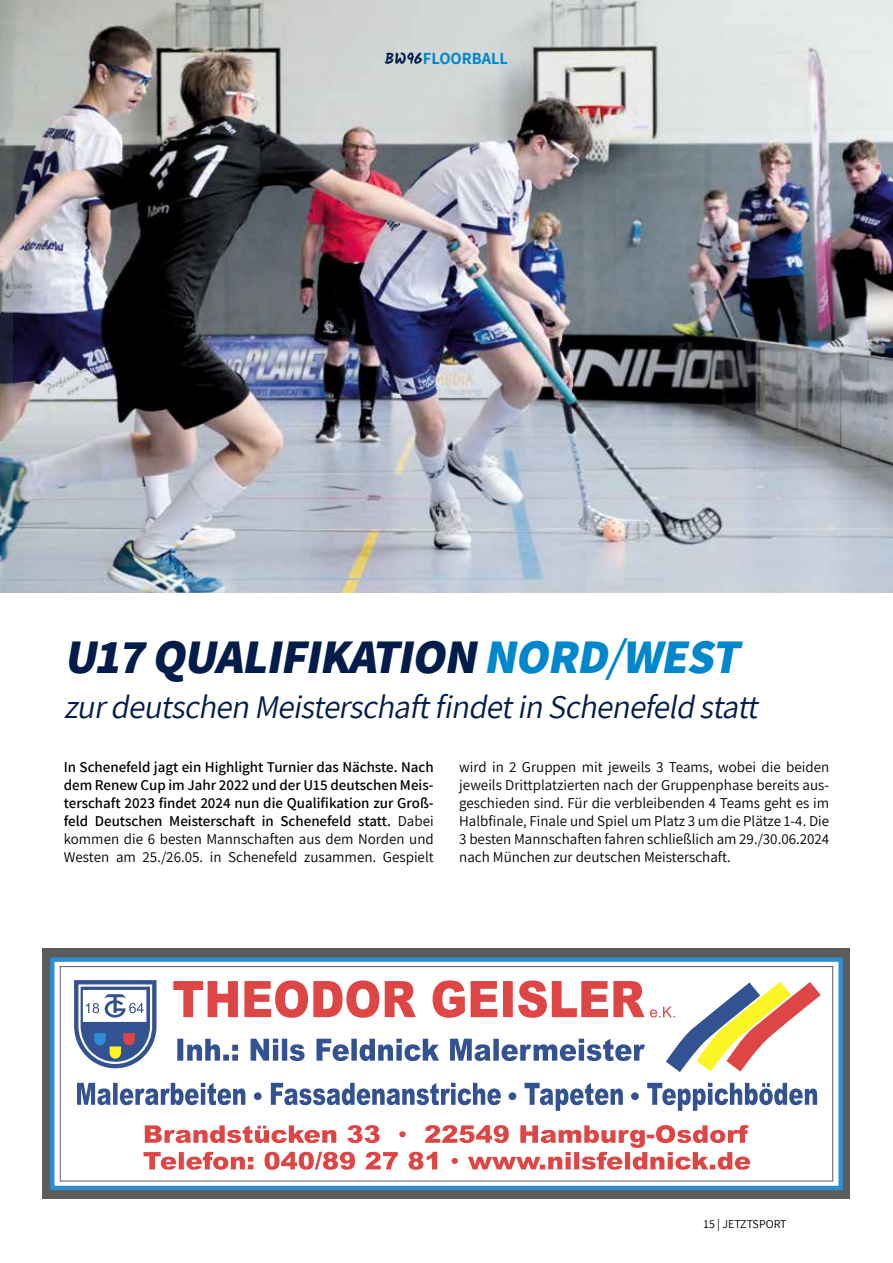
<style>
.page{position:relative;width:893px;height:1263px;background:#fff}
.page>*{position:absolute;margin:0;border:0;box-sizing:border-box;transform-origin:0 0}
.t1{font:italic 800 48px "Assistant";color:#021d4a}
.t2{font:italic 33px "Assistant";color:#021d4a}
.t3{font:700 16.5px "Assistant";color:#0087cb}
.t4{font:15px/18px "Assistant";color:#000;text-align:justify}
.t5{font:600 15px/18px "Assistant";color:#000;text-align:justify}
.t6{font:12px "Assistant";color:#000}
.s1{font-family:"Kalam";font-size:15.3px;color:#021d4a}
.s2{color:#0087cb}
.s3{font-weight:600;color:#0087cb}
.s4{font-weight:400}
</style>
<div class="page">
<div style="left:43px;top:948px;width:807px;height:251px;background:#5c5c5c"></div>
<div style="left:52px;top:960px;width:789px;height:228px;background:#fff"></div>
<div style="left:60px;top:966px;width:773px;height:215px;border:1px solid #5c5c5c"></div>
<svg style="left:77px;top:1083px;width:740px;height:28px"></svg>
<div style="left:254px;top:1092px;width:8px;height:8px;background:#335291;border-radius:50%"></div>
<div style="left:509px;top:1092px;width:7px;height:8px;background:#335291;border-radius:50%"></div>
<div style="left:631px;top:1092px;width:8px;height:8px;background:#335291;border-radius:50%"></div>
<svg style="left:173px;top:980px;width:648px;height:92px"></svg>
<svg style="left:143px;top:1125px;width:607px;height:45px"></svg>
<svg style="left:74px;top:980px;width:83px;height:88px"></svg>
<div style="left:50px;top:957px;width:793px;height:233px;border:4px solid #2b8fd1"></div>
<img style="left:0;top:0;width:893px;height:592px">
<svg style="left:0;top:0;width:13px;height:520px;background:#7f8586"></svg>
<p class="t3" style="left:385px;top:47px;width:125px"><span class="s1">BW96</span>FLOORBALL</p>
<h1 class="t1" style="left:64px;top:624px;width:687px">U17 QUALIFIKATION <span class="s2">NORD</span><span class="s3">/</span><span class="s2">WEST</span></h1>
<h2 class="t2" style="left:64px;top:685px;width:703px">zur deutschen Meisterschaft findet in Schenefeld statt</h2>
<p class="t5" style="left:64px;top:758px;width:371px">In Schenefeld jagt ein Highlight Turnier das Nächste. Nach dem Renew Cup im Jahr 2022 und der U15 deutschen Meis&shy;terschaft 2023 findet 2024 nun die Qualifikation zur Groß&shy;feld Deutschen Meisterschaft in Schenefeld statt. <span class="s4">Dabei kommen die 6 besten Mannschaften aus dem Norden und Westen am 25./26.05. in Schenefeld zusammen. Gespielt</span></p>
<p class="t4" style="left:459px;top:758px;width:371px">wird in 2 Gruppen mit jeweils 3 Teams, wobei die beiden jeweils Drittplatzierten nach der Gruppenphase bereits aus&shy;geschieden sind. Für die verbleibenden 4 Teams geht es im Halbfinale, Finale und Spiel um Platz 3 um die Plätze 1-4. Die 3 besten Mannschaften fahren schließlich am 29./30.06.2024 nach München zur deutschen Meisterschaft.</p>
<p class="t6" style="left:704px;top:1216px;width:85px">15 | JETZTSPORT</p>
</div>
